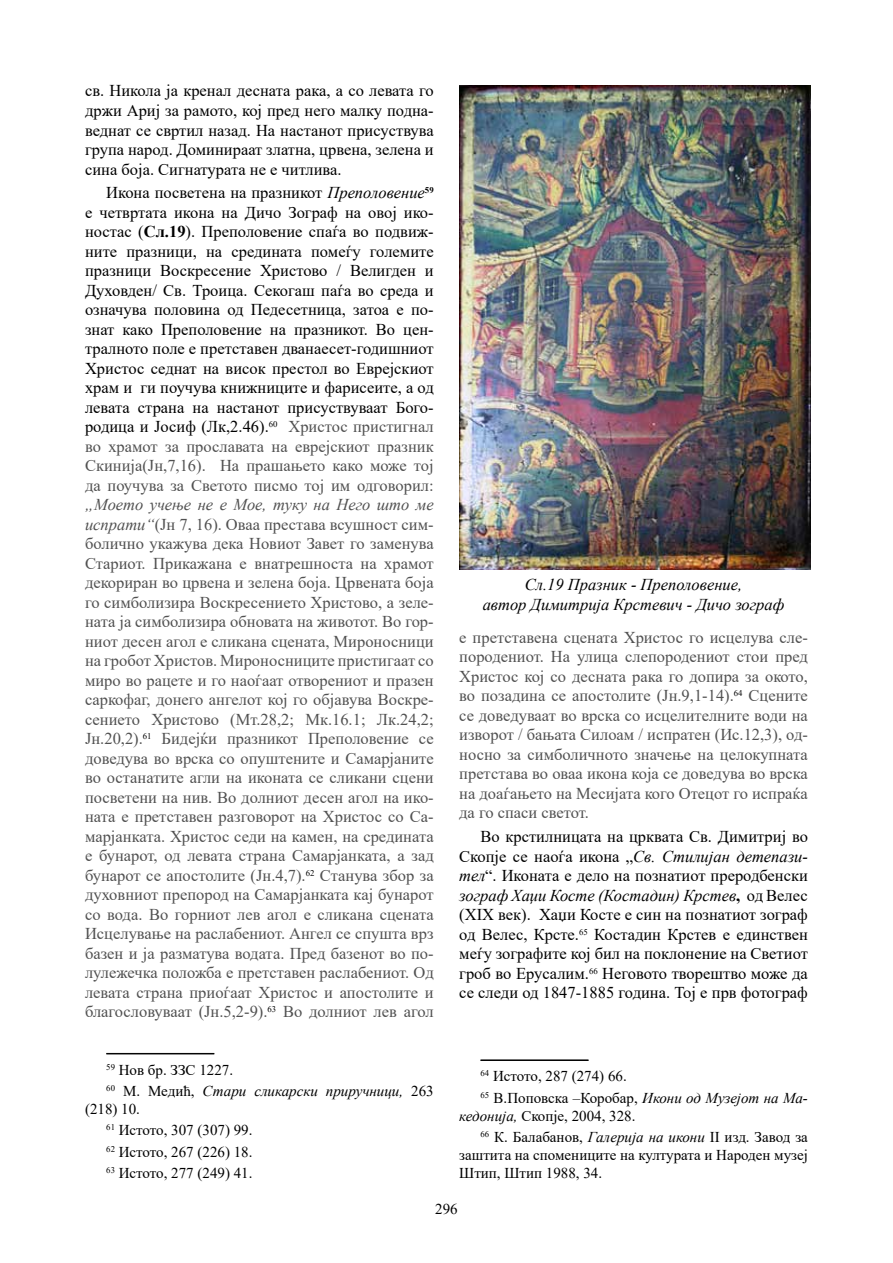
<style>
.page{position:relative;width:893px;height:1263px;background:#fff}
.page>*{position:absolute;margin:0;border:0;box-sizing:border-box;transform-origin:0 0}
.t1{font:16.5px/19.5px "Times New Roman";color:#515151;text-align:justify}
.t2{font:16.5px/19.5px "Times New Roman";color:#000;text-align:justify}
.t3{font:italic 16.5px/19.5px "Times New Roman";color:#000;text-align:center}
.t4{font:15px/21.3px "Times New Roman";color:#000}
.s1{font-style:italic}
.s2{font-weight:700}
.s3{color:#515151}
</style>
<div class="page">
<hr style="left:106px;top:1053px;width:108px;height:1px;background:#000">
<hr style="left:106px;top:1054px;width:108px;height:1px;background:#000">
<hr style="left:480px;top:1060px;width:108px;height:1px;background:#000">
<img style="left:459px;top:85px;width:351px;height:484px">
<p class="t2" style="left:85px;top:81px;width:350px">св. Никола ја кренал десната рака, а со левата го држи Ариј за рамото, кој пред него малку подна&shy;веднат се свртил назад. На настанот присуствува група народ. Доминираат златна, црвена, зелена и сина боја. Сигнатурата не е читлива.</p>
<p class="t2" style="left:85px;top:182px;width:350px;text-indent:21px">Икона посветена на празникот <span class="s1">Преполовение</span><sup>59 </sup>е четвртата икона на Дичо Зограф на овој ико&shy;ностас (<span class="s2">Сл.19</span>). Преполовение спаѓа во подвиж&shy;ните празници, на средината помеѓу големите празници Воскресение Христово / Велигден и Духовден/ Св. Троица. Секогаш паѓа во среда и означува половина од Педесетница, затоа е по&shy;знат како Преполовение на празникот. Во цен&shy;тралното поле е претставен дванаесет-годишниот Христос седнат на висок престол во Еврејскиот храм и ги поучува книжниците и фарисеите, а од левата страна на настанот присуствуваат Бого&shy;родица и Јосиф (Лк,2.46).<sup>60</sup> <span class="s3">Христос пристигнал во храмот за прославата на еврејскиот празник Скинија(Јн,7,16). На прашањето како може тој да поучува за Светото писмо тој им одговорил:</span></p>
<p class="t1" style="left:85px;top:494px;width:350px"><span class="s1">„Моето учење не е Мое, туку на Него што ме испрати“</span>(Јн 7, 16). Оваа престава всушност сим&shy;болично укажува дека Новиот Завет го заменува Стариот. Прикажана е внатрешноста на храмот декориран во црвена и зелена боја. Црвената боја го симболизира Воскресението Христово, а зеле&shy;ната ја симболизира обновата на животот. Во гор&shy;ниот десен агол е сликана сцената, Мироносници на гробот Христов. Мироносниците пристигаат со миро во рацете и го наоѓаат отворениот и празен саркофаг, донего ангелот кој го објавува Воскре&shy;сението Христово (Мт.28,2; Мк.16.1; Лк.24,2; Јн.20,2).<sup>61</sup> Бидејќи празникот Преполовение се доведува во врска со опуштените и Самарјаните во останатите агли на иконата се сликани сцени посветени на нив. Во долниот десен агол на ико&shy;ната е претставен разговорот на Христос со Са&shy;марјанката. Христос седи на камен, на средината е бунарот, од левата страна Самарјанката, а зад бунарот се апостолите (Јн.4,7).<sup>62</sup> Станува збор за духовниот препород на Самарјанката кај бунарот со вода. Во горниот лев агол е сликана сцената Исцелување на раслабениот. Ангел се спушта врз базен и ја разматува водата. Пред базенот во по&shy;лулежечка положба е претставен раслабениот. Од левата страна приоѓаат Христос и апостолите и благословуваат (Јн.5,2-9).<sup>63</sup> Во долниот лев агол</p>
<p class="t4" style="left:106px;top:1059px;width:329px"><sup>59</sup> Нов бр. ЗЗС 1227.<br><sup>60</sup> М. Медић, <span class="s1">Стари сликарски приручници,</span> 263</p>
<p class="t4" style="left:106px;top:1098px;width:148px;text-indent:-21px">(218) 10.<br><sup>61</sup> Истото, 307 (307) 99.<br><sup>62</sup> Истото, 267 (226) 18.<br><sup>63</sup> Истото, 277 (249) 41.</p>
<p class="t3" style="left:483px;top:574px;width:303px">Сл.19 Празник - Преполовение,<br>автор Димитрија Крстевич - Дичо зограф</p>
<p class="t1" style="left:459px;top:627px;width:350px">е претставена сцената Христос го исцелува сле&shy;породениот. На улица слепородениот стои пред Христос кој со десната рака го допира за окото, во позадина се апостолите (Јн.9,1-14).<sup>64</sup> Сцените се доведуваат во врска со исцелителните води на изворот / бањата Силоам / испратен (Ис.12,3), од&shy;носно за симболичното значење на целокупната претстава во оваа икона која се доведува во врска на доаѓањето на Месијата кого Отецот го испраќа да го спаси светот.</p>
<p class="t2" style="left:459px;top:826px;width:350px;text-indent:21px">Во крстилницата на црквата Св. Димитриј во Скопје се наоѓа икона „<span class="s1">Св. Стилијан детепази&shy;тел</span>“. Иконата е дело на познатиот преродбенски <span class="s1">зограф Хаџи Косте (Костадин) Крстев</span><span class="s2">,</span> од Велес (XIX век). Хаџи Косте е син на познатиот зограф од Велес, Крсте.<sup>65</sup> Костадин Крстев е единствен меѓу зографите кој бил на поклонение на Светиот гроб во Ерусалим.<sup>66</sup> Неговото творештво може да се следи од 1847-1885 година. Тој е прв фотограф</p>
<p class="t4" style="left:480px;top:1065px;width:329px"><sup>64</sup> Истото, 287 (274) 66.<br><sup>65</sup> В.Поповска –Коробар, <span class="s1">Икони од Музејот на Ма-</span></p>
<p class="t4" style="left:480px;top:1104px;width:329px;text-indent:-21px"><span class="s1">кедонија,</span> Скопје, 2004, 328.<br><sup>66</sup> К. Балабанов, <span class="s1">Галерија на икони</span> II изд. Завод за</p>
<p class="t4" style="left:459px;top:1145px;width:350px;line-height:18px">заштита на спомениците на културата и Народен музеј<br>Штип, Штип 1988, 34.</p>
<p class="t4" style="left:435px;top:1198px;width:24px">296</p>
</div>
